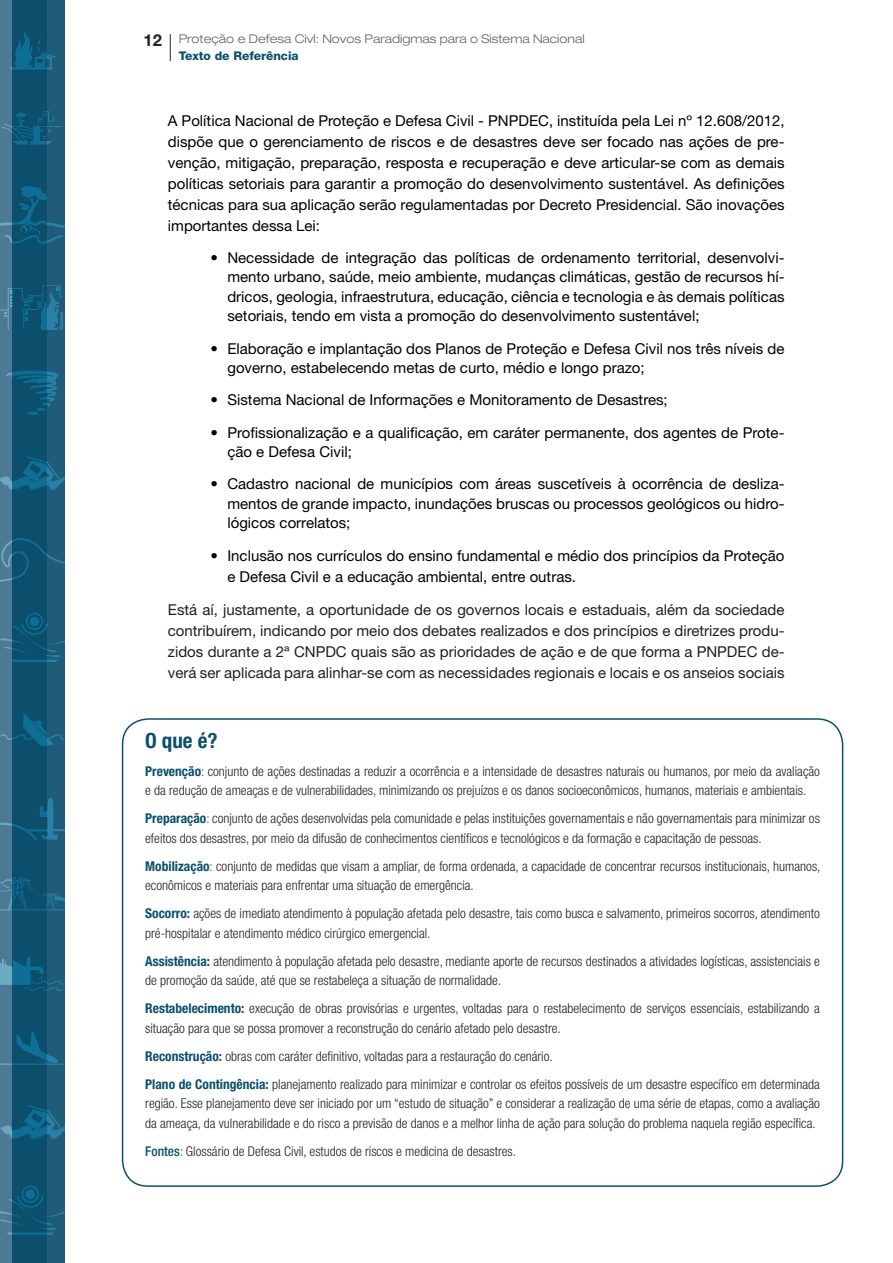
<style>
.page{position:relative;width:893px;height:1263px;background:#fff}
.page>*{position:absolute;margin:0;border:0;box-sizing:border-box;transform-origin:0 0}
.o_que_é_TITULO{font:700 condensed 21px "Helvetica Neue LT Std";color:#0b4f6c}
.t1{font:700 16.5px "Helvetica Neue LT Std";color:#231f20}
.CORPO_DE_TEXTO_BASE{font:15px/19.5px "Helvetica Neue LT Std";color:#000;text-align:justify}
.CORPO_DE_TEXTO_BASE-2{font:15px/21px "Helvetica Neue LT Std";color:#231f20;text-align:justify}
.CORPO_DE_TEXTO_BASE-3{font:300 condensed 13.5px/19.5px "Helvetica Neue LT Std";color:#231f20}
.t2{font:300 expanded 12px "Helvetica Neue LT Std";color:#636366}
.t3{font:800 12px "Helvetica Neue LT Std";color:#0b4f6c}
.s1{font-weight:700;color:#0b4f6c}
.s2{color:#0b4f6c}
.s3{font-weight:500;color:#0b4f6c}
</style>
<div class="page">
<div style="left:12px;top:0;width:35px;height:1263px;background:#0b4f6c"></div>
<div style="left:47px;top:0;width:17px;height:1263px;background:#1f5c79"></div>
<div style="left:0;top:0;width:12px;height:1263px;background:#4c7a96"></div>
<svg style="left:9px;top:32px;width:47px;height:38px"></svg>
<svg style="left:2px;top:111px;width:61px;height:34px"></svg>
<svg style="left:6px;top:371px;width:52px;height:44px"></svg>
<svg style="left:0;top:456px;width:65px;height:35px"></svg>
<svg style="left:0;top:1105px;width:65px;height:35px"></svg>
<svg style="left:0;top:534px;width:65px;height:48px"></svg>
<svg style="left:0;top:186px;width:65px;height:59px"></svg>
<svg style="left:0;top:613px;width:65px;height:49px"></svg>
<svg style="left:0;top:1185px;width:65px;height:50px"></svg>
<svg style="left:0;top:877px;width:65px;height:33px"></svg>
<svg style="left:0;top:794px;width:65px;height:46px"></svg>
<svg style="left:0;top:957px;width:65px;height:34px"></svg>
<svg style="left:0;top:713px;width:64px;height:33px"></svg>
<svg style="left:0;top:1031px;width:64px;height:34px"></svg>
<svg style="left:0;top:285px;width:63px;height:44px"></svg>
<svg style="left:170px;top:34px;width:1px;height:27px"></svg>
<p class="t1" style="left:144px;top:30px;width:20px">12</p>
<p class="t2" style="left:179px;top:31px;width:407px">Proteção e Defesa Civl: Novos Paradigmas para o Sistema Nacional</p>
<p class="t3" style="left:179px;top:49px;width:122px">Texto de Referência</p>
<p class="CORPO_DE_TEXTO_BASE" style="left:168px;top:109px;width:618px;line-height:21px">A Política Nacional de Proteção e Defesa Civil - PNPDEC, instituída pela Lei nº 12.608/2012, dispõe que o gerenciamento de riscos e de desastres deve ser focado nas ações de pre&shy;venção, mitigação, preparação, resposta e recuperação e deve articular-se com as demais políticas setoriais para garantir a promoção do desenvolvimento sustentável. As definições técnicas para sua aplicação serão regulamentadas por Decreto Presidencial. São inovações importantes dessa Lei:</p>
<p class="CORPO_DE_TEXTO_BASE" style="left:227px;top:247px;width:559px;text-indent:-17px">• Necessidade de integração das políticas de ordenamento territorial, desenvolvi&shy;mento urbano, saúde, meio ambiente, mudanças climáticas, gestão de recursos hí&shy;dricos, geologia, infraestrutura, educação, ciência e tecnologia e às demais políticas setoriais, tendo em vista a promoção do desenvolvimento sustentável;</p>
<p class="CORPO_DE_TEXTO_BASE" style="left:227px;top:338px;width:559px;text-indent:-17px">• Elaboração e implantação dos Planos de Proteção e Defesa Civil nos três níveis de governo, estabelecendo metas de curto, médio e longo prazo;</p>
<p class="CORPO_DE_TEXTO_BASE" style="left:210px;top:390px;width:459px">• Sistema Nacional de Informações e Monitoramento de Desastres;</p>
<p class="CORPO_DE_TEXTO_BASE" style="left:227px;top:422px;width:559px;text-indent:-17px">• Profissionalização e a qualificação, em caráter permanente, dos agentes de Prote&shy;ção e Defesa Civil;</p>
<p class="CORPO_DE_TEXTO_BASE" style="left:227px;top:474px;width:559px;text-indent:-17px">• Cadastro nacional de municípios com áreas suscetíveis à ocorrência de desliza&shy;mentos de grande impacto, inundações bruscas ou processos geológicos ou hidro&shy;lógicos correlatos;</p>
<p class="CORPO_DE_TEXTO_BASE" style="left:227px;top:545px;width:559px;line-height:21px;text-indent:-17px">• Inclusão nos currículos do ensino fundamental e médio dos princípios da Proteção e Defesa Civil e a educação ambiental, entre outras.</p>
<p class="CORPO_DE_TEXTO_BASE-2" style="left:168px;top:599px;width:618px">Está aí, justamente, a oportunidade de os governos locais e estaduais, além da sociedade contribuírem, indicando por meio dos debates realizados e dos princípios e diretrizes produ&shy;zidos durante a 2ª CNPDC quais são as prioridades de ação e de que forma a PNPDEC de&shy;verá ser aplicada para alinhar-se com as necessidades regionais e locais e os anseios sociais</p>
<p class="o_que_é_TITULO" style="left:145px;top:727px;width:74px">O que é?</p>
<p class="CORPO_DE_TEXTO_BASE-3" style="left:145px;top:761px;width:676px"><span class="s1">Prevenção</span><span class="s2">:</span> conjunto de ações destinadas a reduzir a ocorrência e a intensidade de desastres naturais ou humanos, por meio da avaliação e da redução de ameaças e de vulnerabilidades, minimizando os prejuízos e os danos socioeconômicos, humanos, materiais e ambientais.</p>
<p class="CORPO_DE_TEXTO_BASE-3" style="left:145px;top:808px;width:676px"><span class="s1">Preparação</span><span class="s2">:</span> conjunto de ações desenvolvidas pela comunidade e pelas instituições governamentais e não governamentais para minimizar os efeitos dos desastres, por meio da difusão de conhecimentos científicos e tecnológicos e da formação e capacitação de pessoas.</p>
<p class="CORPO_DE_TEXTO_BASE-3" style="left:145px;top:856px;width:677px"><span class="s1">Mobilização</span><span class="s2">:</span> conjunto de medidas que visam a ampliar, de forma ordenada, a capacidade de concentrar recursos institucionais, humanos, econômicos e materiais para enfrentar uma situação de emergência.</p>
<p class="CORPO_DE_TEXTO_BASE-3" style="left:145px;top:903px;width:676px"><span class="s1">Socorro:</span> ações de imediato atendimento à população afetada pelo desastre, tais como busca e salvamento, primeiros socorros, atendimento pré-hospitalar e atendimento médico cirúrgico emergencial.</p>
<p class="CORPO_DE_TEXTO_BASE-3" style="left:145px;top:951px;width:676px"><span class="s1">Assistência:</span> atendimento à população afetada pelo desastre, mediante aporte de recursos destinados a atividades logísticas, assistenciais e de promoção da saúde, até que se restabeleça a situação de normalidade.</p>
<p class="CORPO_DE_TEXTO_BASE-3" style="left:145px;top:999px;width:676px"><span class="s1">Restabelecimento:</span> execução de obras provisórias e urgentes, voltadas para o restabelecimento de serviços essenciais, estabilizando a situação para que se possa promover a reconstrução do cenário afetado pelo desastre.</p>
<p class="CORPO_DE_TEXTO_BASE-3" style="left:145px;top:1046px;width:409px"><span class="s1">Reconstrução:</span> obras com caráter definitivo, voltadas para a restauração do cenário.</p>
<p class="CORPO_DE_TEXTO_BASE-3" style="left:145px;top:1074px;width:676px;text-align:justify"><span class="s1">Plano de Contingência:</span> planejamento realizado para minimizar e controlar os efeitos possíveis de um desastre específico em determinada região. Esse planejamento deve ser iniciado por um “estudo de situação” e considerar a realização de uma série de etapas, como a avaliação da ameaça, da vulnerabilidade e do risco a previsão de danos e a melhor linha de ação para solução do problema naquela região específica.</p>
<p class="CORPO_DE_TEXTO_BASE-3" style="left:145px;top:1141px;width:372px"><span class="s3">Fontes</span><span class="s2">:</span> Glossário de Defesa Civil, estudos de riscos e medicina de desastres.</p>
</div>
